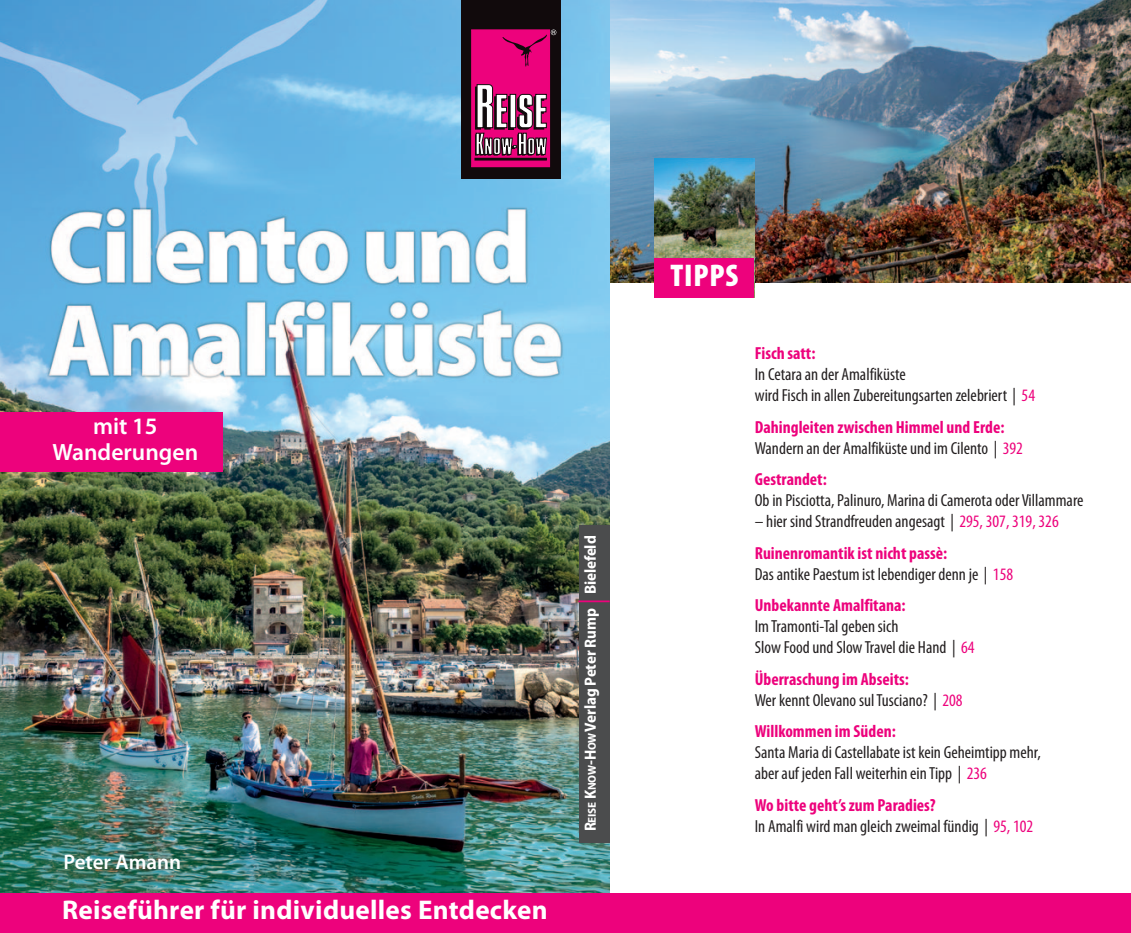
<style>
.page{position:relative;width:1131px;height:933px;background:#fff}
.page>*{position:absolute;margin:0;border:0;box-sizing:border-box;transform-origin:0 0}
.t1{font:900 condensed 31.5px "Myriad Pro";letter-spacing:.025em;color:#fff}
.t2{font:700 27.12px "Myriad Pro";letter-spacing:.01em;color:#fff}
.t3{font:600 23.62px/25.4px "Myriad Pro";color:#fff;text-align:center}
.t4{font:600 21px "Myriad Pro";color:#fff}
.t5{font:condensed 17.5px/21px "Myriad Pro";color:#231f20}
.t6{font:700 condensed 17.5px "Myriad Pro";color:#ed027c}
.t7{font:700 semi-condensed 16.1px "Myriad Pro";letter-spacing:-.01em;color:#fff}
.s1{font-size:11.38px}
.s2{color:#ed027c}
.s3{font-weight:700;color:#ed027c}
</style>
<div class="page">
<img style="left:609px;top:0;width:521px;height:283px">
<img style="left:0;top:0;width:609px;height:893px">
<img style="left:654px;top:159px;width:100px;height:99px">
<div style="left:0;top:893px;width:1130px;height:40px;background:#ed027c"></div>
<div style="left:654px;top:258px;width:100px;height:40px;background:#ed027c"></div>
<div style="left:461px;top:0;width:99px;height:179px;background:#110a0c"></div>
<div style="left:471px;top:30px;width:78px;height:137px;background:#ed027c"></div>
<div style="left:471px;top:29px;width:79px;height:138px;border:1px solid #ed027b"></div>
<div style="left:474px;top:158px;width:72px;height:2px;border:1px solid #110a0c"></div>
<svg style="left:502px;top:30px;width:54px;height:37px"></svg>
<svg style="left:475px;top:84px;width:72px;height:71px"></svg>
<div style="left:579px;top:525px;width:30px;height:318px;background:#4b4c4d"></div>
<hr style="left:578px;top:600px;width:31px;height:2px;background:#ed027c">
<div style="left:0;top:412px;width:222px;height:59px;background:#ed027c"></div>
<h3 class="t3" style="left:52px;top:416px;width:147px">mit 15<br>Wanderungen</h3>
<p class="t4" style="left:63px;top:853px;width:119px">Peter Amann</p>
<h2 class="t2" style="left:62px;top:893px;width:487px">Reiseführer für individuelles Entdecken</h2>
<p class="t7" style="left:584px;top:831px;width:297px;rotate:-90deg">R<span class="s1">EISE</span> K<span class="s1">NOW</span>-H<span class="s1">OW</span>Verlag Peter Rump Bielefeld</p>
<h1 class="t1" style="left:670px;top:263px;width:69px">TIPPS</h1>
<p class="t6" style="left:754px;top:346px;width:62px">Fisch satt:</p>
<p class="t5" style="left:754px;top:365px;width:282px">In Cetara an der Amalfiküste<br>wird Fisch in allen Zubereitungsarten zelebriert | <span class="s2">54</span></p>
<p class="t5" style="left:754px;top:418px;width:269px"><span class="s3">Dahingleiten zwischen Himmel und Erde:<br></span>Wandern an der Amalfiküste und im Cilento | <span class="s2">392</span></p>
<p class="t6" style="left:754px;top:472px;width:73px">Gestrandet:</p>
<p class="t5" style="left:754px;top:491px;width:330px">Ob in Pisciotta, Palinuro, Marina di Camerota oder Villammare</p>
<p class="t5" style="left:754px;top:507px;width:305px;line-height:31.5px">– hier sind Strandfreuden angesagt | <span class="s2">295, 307, 319, 326<br></span><span class="s3">Ruinenromantik ist nicht passè:</span></p>
<p class="t5" style="left:754px;top:560px;width:260px;line-height:31.5px">Das antike Paestum ist lebendiger denn je | <span class="s2">158<br></span><span class="s3">Unbekannte Amalfitana:</span></p>
<p class="t5" style="left:754px;top:617px;width:221px">Im Tramonti-Tal geben sich<br>Slow Food und Slow Travel die Hand | <span class="s2">64</span></p>
<p class="t5" style="left:754px;top:670px;width:209px"><span class="s3">Überraschung im Abseits:<br></span>Wer kennt Olevano sul Tusciano? | <span class="s2">208</span></p>
<p class="t6" style="left:754px;top:724px;width:142px">Willkommen im Süden:</p>
<p class="t5" style="left:754px;top:743px;width:287px">Santa Maria di Castellabate ist kein Geheimtipp mehr, aber auf jeden Fall weiterhin ein Tipp | <span class="s2">236</span></p>
<p class="t5" style="left:754px;top:796px;width:280px"><span class="s3">Wo bitte geht’s zum Paradies?<br></span>In Amalfi wird man gleich zweimal fündig | <span class="s2">95, 102</span></p>
</div>
